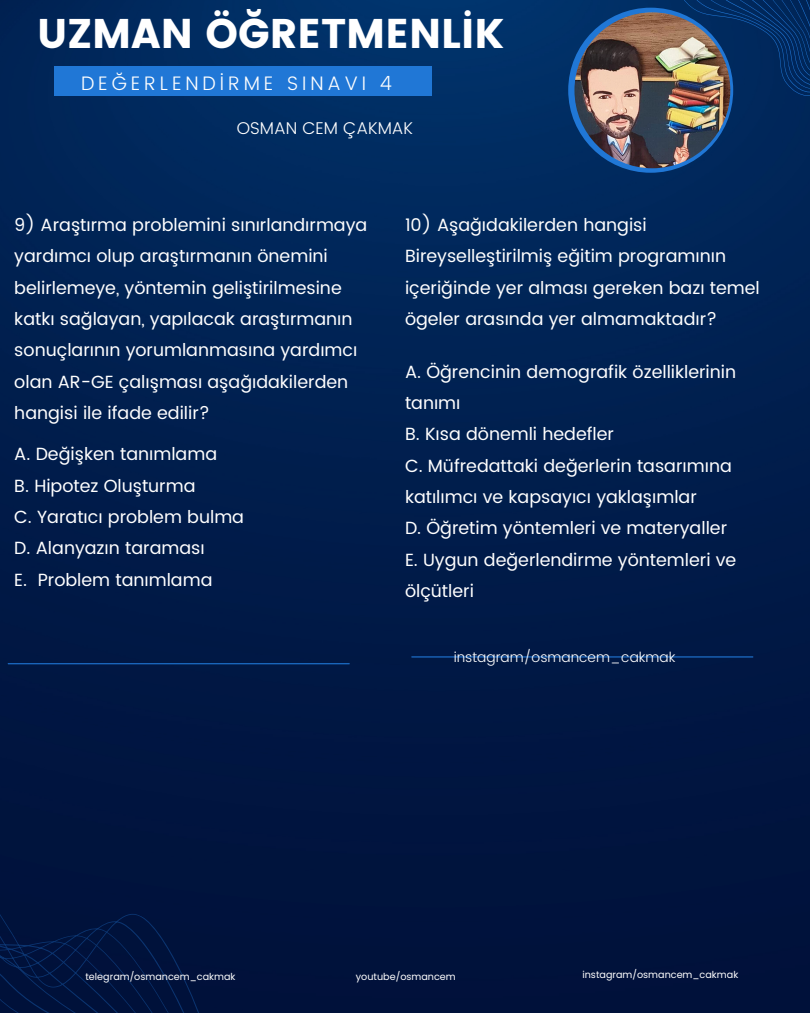
<style>
.page{position:relative;width:810px;height:1013px;background:#fff}
.page>*{position:absolute;margin:0;border:0;box-sizing:border-box;transform-origin:0 0}
.t1{font:41.4px "Poppins";color:#fff}
.t2{font:300 19.5px "Poppins";letter-spacing:.2em;color:#fff}
.t3{font:17.6px/31.3px "Poppins";color:#fff}
.t4{font:300 17px "Poppins";color:#fff}
.t5{font:300 13.9px "Poppins";color:#fff}
.t6{font:9.6px "Poppins";color:#fff}
</style>
<div class="page">
<img style="left:0;top:0;width:810px;height:1012px">
<svg style="left:485px;top:0;width:325px;height:115px;background:#012e65"></svg>
<div style="left:54px;top:67px;width:377px;height:29px;background:#2077d6"></div>
<svg style="left:568px;top:8px;width:165px;height:165px;background:#2172cc"></svg>
<img style="left:574px;top:12px;width:156px;height:156px;border-radius:50%">
<hr style="left:8px;top:663px;width:341px;height:1px;background:#2077d6">
<div style="left:0;top:692px;width:350px;height:320px;background:#00143d"></div>
<hr style="left:412px;top:656px;width:341px;height:1px;background:#2077d6">
<h1 class="t1" style="left:37px;top:9px;width:469px">UZMAN ÖĞRETMENLİK</h1>
<p class="t2" style="left:81px;top:71px;width:312px">DEĞERLENDİRME SINAVI 4</p>
<p class="t4" style="left:237px;top:119px;width:178px">OSMAN CEM ÇAKMAK</p>
<p class="t3" style="left:14px;top:209px;width:355px">9) Araştırma problemini sınırlandırmaya yardımcı olup araştırmanın önemini belirlemeye, yöntemin geliştirilmesine katkı sağlayan, yapılacak araştırmanın sonuçlarının yorumlanmasına yardımcı olan AR-GE çalışması aşağıdakilerden hangisi ile ifade edilir?</p>
<p class="t3" style="left:14px;top:438px;width:231px">A. Değişken tanımlama<br>B. Hipotez Oluşturma<br>C. Yaratıcı problem bulma<br>D. Alanyazın taraması<br>E. Problem tanımlama</p>
<p class="t3" style="left:405px;top:209px;width:356px">10) Aşağıdakilerden hangisi Bireyselleştirilmiş eğitim programının içeriğinde yer alması gereken bazı temel ögeler arasında yer almamaktadır?</p>
<p class="t3" style="left:405px;top:356px;width:333px">A. Öğrencinin demografik özelliklerinin tanımı<br>B. Kısa dönemli hedefler<br>C. Müfredattaki değerlerin tasarımına katılımcı ve kapsayıcı yaklaşımlar<br>D. Öğretim yöntemleri ve materyaller<br>E. Uygun değerlendirme yöntemleri ve ölçütleri</p>
<p class="t5" style="left:454px;top:648px;width:223px">instagram/osmancem_cakmak</p>
<p class="t6" style="left:85px;top:969px;width:152px">telegram/osmancem_cakmak</p>
<p class="t6" style="left:356px;top:969px;width:101px">youtube/osmancem</p>
<p class="t6" style="left:582px;top:968px;width:157px">instagram/osmancem_cakmak</p>
</div>
